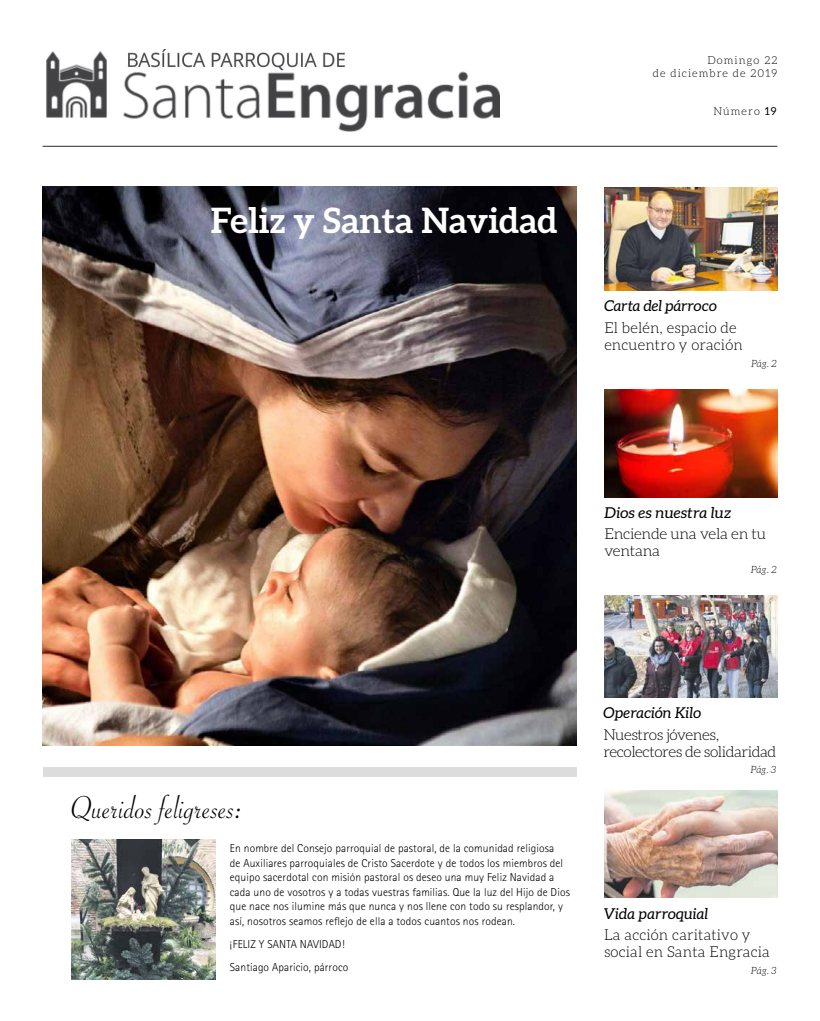
<style>
.page{position:relative;width:820px;height:1021px;background:#fff}
.page>*{position:absolute;margin:0;border:0;box-sizing:border-box;transform-origin:0 0}
.t1{font:700 35px "Aleo";color:#fff}
.t2{font:34px "Savoye Let Plain";letter-spacing:.01em;color:#000}
.t3{font:300 15px/17.3px "Aleo";letter-spacing:-.005em;color:#000}
.t4{font:italic 15px "Aleo";letter-spacing:.01em;color:#000}
.t5{font:300 15px/17.3px "Aleo";letter-spacing:-.03em;color:#000;scale:1.04 1}
.t6{font:300 15px/17.3px "Aleo";letter-spacing:-.005em;color:#000;scale:1.04 1}
.t7{font:italic 15px "Aleo";letter-spacing:.01em;color:#000;scale:1.04 1}
.t8{font:300 11.5px/14.5px "Rotis Sans Serif";letter-spacing:.01em;color:#000}
.t9{font:300 11px/13.2px "Aleo";letter-spacing:.1em;color:#000;text-align:right}
.t10{font:italic 300 10px "Aleo";letter-spacing:-.01em;color:#000}
.s1{font-weight:400}
</style>
<div class="page">
<hr style="left:43px;top:146px;width:734px;height:1px;background:#000">
<img style="left:47px;top:49px;width:452px;height:82px">
<img style="left:604px;top:790px;width:172px;height:107px">
<img style="left:43px;top:186px;width:533px;height:559px">
<img style="left:604px;top:595px;width:173px;height:102px">
<img style="left:604px;top:389px;width:173px;height:108px">
<img style="left:604px;top:187px;width:173px;height:104px">
<div style="left:43px;top:767px;width:533px;height:9px;background:#dcdcdc"></div>
<img style="left:72px;top:839px;width:143px;height:140px">
<h1 class="t1" style="left:211px;top:200px;width:348px">Feliz y Santa Navidad</h1>
<p class="t9" style="left:652px;top:53px;width:126px">Domingo 22<br>de diciembre de 2019</p>
<p class="t9" style="left:713px;top:104px;width:65px">Número <span class="s1">19</span></p>
<h3 class="t4" style="left:604px;top:297px;width:114px">Carta del párroco</h3>
<h3 class="t3" style="left:604px;top:318px;width:140px">El belén, espacio de encuentro y oración</h3>
<p class="t10" style="left:750px;top:358px;width:27px">Pág. 2</p>
<h3 class="t7" style="left:604px;top:504px;width:123px">Dios es nuestra luz</h3>
<h3 class="t6" style="left:604px;top:525px;width:157px">Enciende una vela en tu ventana</h3>
<p class="t10" style="left:750px;top:564px;width:27px">Pág. 2</p>
<h2 class="t2" style="left:72px;top:785px;width:173px">Queridos feligreses:</h2>
<p class="t8" style="left:230px;top:840px;width:341px">En nombre del Consejo parroquial de pastoral, de la comunidad religiosa<br>de Auxiliares parroquiales de Cristo Sacerdote y de todos los miembros del equipo sacerdotal con misión pastoral os deseo una muy Feliz Navidad a cada uno de vosotros y a todas vuestras familias. Que la luz del Hijo de Dios que nace nos ilumine más que nunca y nos llene con todo su resplandor, y así, nosotros seamos reflejo de ella a todos cuantos nos rodean.</p>
<p class="t8" style="left:230px;top:932px;width:120px;line-height:23px">¡FELIZ Y SANTA NAVIDAD!<br>Santiago Aparicio, párroco</p>
<h3 class="t4" style="left:603px;top:704px;width:99px">Operación Kilo</h3>
<h3 class="t5" style="left:603px;top:725px;width:168px">Nuestros jóvenes, recolectores de solidaridad</h3>
<p class="t10" style="left:750px;top:763px;width:27px">Pág. 3</p>
<h3 class="t4" style="left:603px;top:904px;width:106px">Vida parroquial</h3>
<h3 class="t3" style="left:603px;top:926px;width:167px">La acción caritativo y social en Santa Engracia</h3>
<p class="t10" style="left:750px;top:964px;width:27px">Pág. 3</p>
</div>
